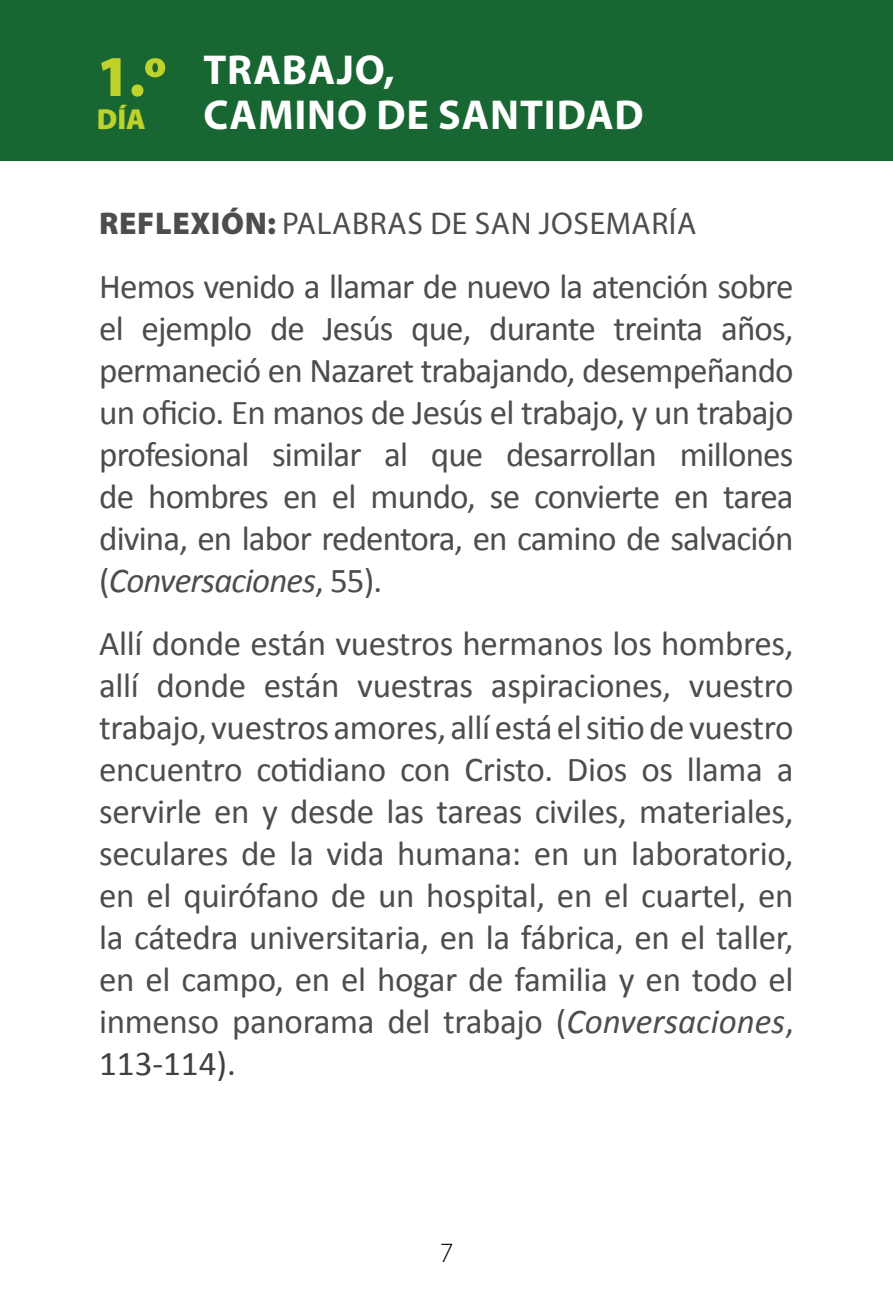
<style>
.page{position:relative;width:893px;height:1290px;background:#fff}
.page>*{position:absolute;margin:0;border:0;box-sizing:border-box;transform-origin:0 0}
.t1{font:900 58.1px "Myriad Pro";color:#bfd22b}
.t2{font:700 42px/45.5px "Myriad Pro";letter-spacing:.02em;color:#fff}
.t3{font:35px/42px "Calibri";letter-spacing:-.025em;color:#4d4d4f;text-align:justify}
.t4{font:31.5px "Myriad Pro";letter-spacing:.02em;color:#4d4d4f}
.t5{font:900 29.05px "Myriad Pro";color:#bfd22b}
.t6{font:300 28px "Myriad Pro";color:#000}
.s1{font-weight:900}
.s2{font-style:italic}
.s3{color:#414042}
</style>
<div class="page">
<div style="left:0;top:0;width:893px;height:160px;background:#186732"></div>
<h1 class="t1" style="left:97px;top:43px;width:72px">1.º</h1>
<p class="t5" style="left:97px;top:103px;width:51px">DÍA</p>
<p class="t2" style="left:203px;top:45px;width:442px">TRABAJO,<br>CAMINO DE SANTIDAD</p>
<p class="t4" style="left:99px;top:204px;width:599px"><span class="s1">REFLEXIÓN:</span> PALABRAS DE SAN JOSEMARÍA</p>
<p class="t3" style="left:99px;top:266px;width:696px">Hemos venido a llamar de nuevo la atención sobre el ejemplo de Jesús que, durante treinta años, permaneció en Nazaret trabajando, desempeñando un oficio. En manos de Jesús el trabajo, y un trabajo profesional similar al que desarrollan millones de hombres en el mundo, se convierte en tarea divina, en labor redentora, en camino de salvación (<span class="s2">Conversaciones</span>, 55).</p>
<p class="t3" style="left:99px;top:623px;width:696px">Allí donde están vuestros hermanos los hombres, allí donde están vuestras aspiraciones, vuestro trabajo, vuestros amores, allí está el sitio de vuestro encuentro cotidiano con Cristo. Dios os llama a servirle en y desde las tareas civiles, materiales, seculares de la vida humana: en un laboratorio, en el quirófano de un hospital, en el cuartel, en la cátedra universitaria, en la fábrica, en el taller, en el campo, en el hogar de familia y en todo el inmenso panorama del trabajo (<span class="s2">Conversaciones</span>, <span class="s3">113-114).</span></p>
<p class="t6" style="left:440px;top:1236px;width:15px">7</p>
</div>
